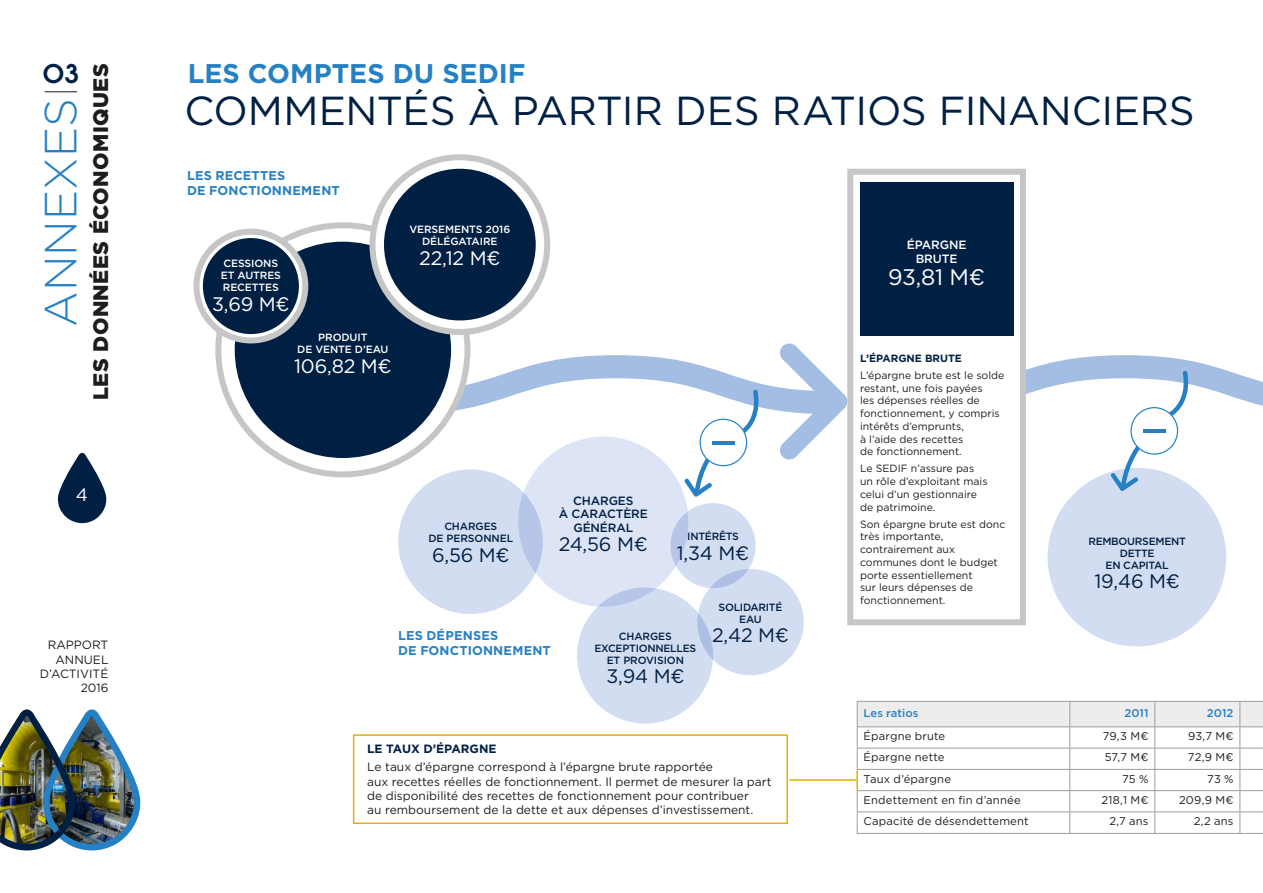
<style>
.page{position:relative;width:1263px;height:893px;background:#fff}
.page>*{position:absolute;margin:0;border:0;box-sizing:border-box;transform-origin:0 0}
.t1{font:300 45px "Gotham";color:#2581c4}
.t2{font:40.5px "Gotham";letter-spacing:-.005em;color:#002043}
.t3{font:700 27px "Gotham";color:#2581c4}
.t4{font:600 25.5px "Avant Garde";color:#002043}
.t5{font:22.5px "Gotham";color:#fff}
.t6{font:900 21px "Gotham";letter-spacing:.02em;color:#1d1d1b}
.t7{font:19.5px "Gotham";letter-spacing:-.01em;color:#002043}
.t8{font:19.5px "Gotham";letter-spacing:-.01em;color:#fff}
.t9{font:18px "Gotham";color:#fff}
.t10{font:700 12.75px/15px "Gotham";letter-spacing:.01em;color:#2581c4}
.t11{font:12px/14.4px "Gotham";color:#1d1d1b;text-align:right}
.t12{font:500 12px/13.5px "Gotham";letter-spacing:-.01em;color:#002043;text-align:center}
.t13{font:700 12px "Gotham";color:#002043}
.t14{font:500 12px/13.5px "Gotham";letter-spacing:-.01em;color:#fff;text-align:center}
.t15{font:11.25px "Gotham";letter-spacing:.015em;color:#1d1d1b}
.t16{font:500 11.25px "Gotham";letter-spacing:.005em;color:#2581c4}
.t17{font:10.5px/12.8px "Gotham";color:#1d1d1b}
.t18{font:500 10.5px/12px "Gotham";letter-spacing:-.025em;color:#002043;text-align:center}
.t19{font:500 10.5px/12px "Gotham";letter-spacing:-.01em;color:#fff;text-align:center}
.t20{font:700 10.5px "Gotham";color:#002043}
</style>
<div class="page">
<hr style="left:45px;top:91px;width:32px;height:1px;background:#1d1d1b">
<svg style="left:58px;top:453px;width:49px;height:70px"></svg>
<img style="left:0;top:709px;width:141px;height:141px">
<svg style="left:218px;top:225px;width:249px;height:249px"></svg>
<div style="left:235px;top:242px;width:216px;height:216px;background:#002043;border-radius:50%"></div>
<svg style="left:196px;top:232px;width:109px;height:108px"></svg>
<div style="left:193px;top:229px;width:115px;height:114px;border:6px solid #c6c6c6;border-radius:50%"></div>
<svg style="left:372px;top:157px;width:175px;height:175px"></svg>
<div style="left:369px;top:154px;width:181px;height:181px;border:6px solid #c6c6c6;border-radius:50%"></div>
<div style="left:203px;top:238px;width:96px;height:96px;background:#002043;border-radius:50%"></div>
<div style="left:518px;top:437px;width:170px;height:170px;background:#dce4f5;border-radius:50%"></div>
<div style="left:384px;top:169px;width:152px;height:151px;background:#002043;border-radius:50%"></div>
<div style="left:398px;top:469px;width:145px;height:145px;background:#d3ddf2;border-radius:50%"></div>
<div style="left:577px;top:587px;width:136px;height:137px;background:#d3ddf2;border-radius:50%"></div>
<div style="left:670px;top:503px;width:86px;height:85px;background:#d3ddf2;border-radius:50%"></div>
<div style="left:697px;top:569px;width:107px;height:106px;background:#d3ddf2;border-radius:50%"></div>
<div style="left:1047px;top:468px;width:179px;height:178px;background:#d3ddf2;border-radius:50%"></div>
<hr style="left:856px;top:770px;width:2px;height:20px;background:#e9af00">
<svg style="left:857px;top:701px;width:406px;height:133px"></svg>
<svg style="left:257px;top:343px;width:590px;height:154px"></svg>
<div style="left:700px;top:419px;width:46px;height:47px;background:#fff;border-radius:50%"></div>
<div style="left:699px;top:419px;width:48px;height:47px;border:1px solid #2581c4;border-radius:50%"></div>
<hr style="left:712px;top:441px;width:22px;height:3px;background:#2581c4">
<svg style="left:1026px;top:355px;width:237px;height:136px"></svg>
<div style="left:1131px;top:408px;width:46px;height:46px;background:#fff;border-radius:50%"></div>
<div style="left:1130px;top:407px;width:48px;height:48px;border:1px solid #2581c4;border-radius:50%"></div>
<hr style="left:1143px;top:429px;width:22px;height:4px;background:#2581c4">
<div style="left:353px;top:734px;width:435px;height:90px;border:2px solid #e9af00"></div>
<hr style="left:789px;top:779px;width:67px;height:2px;background:#e9af00">
<div style="left:847px;top:169px;width:179px;height:456px;background:#fff;border:6px solid #c6c6c6"></div>
<div style="left:860px;top:183px;width:153px;height:153px;background:#002043"></div>
<h3 class="t4" style="left:43px;top:57px;width:37px">O3</h3>
<h1 class="t1" style="left:32px;top:327px;width:230px;rotate:-90deg">ANNEXES</h1>
<h3 class="t6" style="left:86px;top:400px;width:338px;rotate:-90deg">LES DONNÉES ÉCONOMIQUES</h3>
<h3 class="t9" style="left:76px;top:483px;width:14px">4</h3>
<p class="t11" style="left:40px;top:637px;width:70px">RAPPORT<br>ANNUEL<br>D’ACTIVITÉ<br>2016</p>
<h3 class="t3" style="left:188px;top:55px;width:339px">LES COMPTES DU SEDIF</h3>
<h2 class="t2" style="left:185px;top:84px;width:1011px">COMMENTÉS À PARTIR DES RATIOS FINANCIERS</h2>
<p class="t10" style="left:187px;top:168px;width:154px">LES RECETTES<br>DE FONCTIONNEMENT</p>
<p class="t19" style="left:221px;top:257px;width:62px;text-align:left">CESSIONS<br>ET AUTRES<br>RECETTES</p>
<h3 class="t8" style="left:212px;top:291px;width:79px">3,69 M€</h3>
<p class="t19" style="left:297px;top:331px;width:93px">PRODUIT<br>DE VENTE D’EAU</p>
<h3 class="t8" style="left:294px;top:353px;width:99px">106,82 M€</h3>
<p class="t19" style="left:409px;top:223px;width:102px">VERSEMENTS 2016<br>DÉLÉGATAIRE</p>
<h3 class="t8" style="left:419px;top:245px;width:83px">22,12 M€</h3>
<p class="t18" style="left:428px;top:520px;width:86px">CHARGES<br>DE PERSONNEL</p>
<h3 class="t7" style="left:432px;top:542px;width:79px">6,56 M€</h3>
<p class="t10" style="left:398px;top:628px;width:154px">LES DÉPENSES<br>DE FONCTIONNEMENT</p>
<p class="t12" style="left:559px;top:493px;width:91px">CHARGES<br>À CARACTÈRE<br>GÉNÉRAL</p>
<h3 class="t7" style="left:559px;top:532px;width:91px">24,56 M€</h3>
<p class="t18" style="left:687px;top:530px;width:53px">INTÉRÊTS</p>
<h3 class="t7" style="left:677px;top:540px;width:74px">1,34 M€</h3>
<p class="t18" style="left:719px;top:601px;width:65px">SOLIDARITÉ<br>EAU</p>
<h3 class="t7" style="left:712px;top:623px;width:78px">2,42 M€</h3>
<p class="t18" style="left:594px;top:630px;width:103px">CHARGES<br>EXCEPTIONNELLES<br>ET PROVISION</p>
<h3 class="t7" style="left:606px;top:664px;width:80px">3,94 M€</h3>
<p class="t13" style="left:367px;top:740px;width:131px">LE TAUX D’ÉPARGNE</p>
<p class="t11" style="left:367px;top:760px;width:406px;text-align:left">Le taux d’épargne correspond à l’épargne brute rapportée<br>aux recettes réelles de fonctionnement. Il permet de mesurer la part de disponibilité des recettes de fonctionnement pour contribuer<br>au remboursement de la dette et aux dépenses d’investissement.</p>
<p class="t14" style="left:907px;top:238px;width:61px">ÉPARGNE<br>BRUTE</p>
<h3 class="t5" style="left:888px;top:263px;width:98px">93,81 M€</h3>
<p class="t20" style="left:860px;top:351px;width:103px">L’ÉPARGNE BRUTE</p>
<p class="t17" style="left:860px;top:368px;width:146px">L’épargne brute est le solde restant, une fois payées<br>les dépenses réelles de fonctionnement, y compris intérêts d’emprunts,<br>à l’aide des recettes<br>de fonctionnement.</p>
<p class="t17" style="left:860px;top:462px;width:129px">Le SEDIF n’assure pas un rôle d’exploitant mais celui d’un gestionnaire de patrimoine.</p>
<p class="t17" style="left:860px;top:517px;width:147px">Son épargne brute est donc très importante, contrairement aux communes dont le budget porte essentiellement<br>sur leurs dépenses de fonctionnement.</p>
<p class="t18" style="left:1088px;top:535px;width:99px">REMBOURSEMENT<br>DETTE<br>EN CAPITAL</p>
<h3 class="t7" style="left:1094px;top:569px;width:87px">19,46 M€</h3>
<p class="t16" style="left:863px;top:705px;width:57px">Les ratios</p>
<p class="t16" style="left:1124px;top:705px;width:26px">2011</p>
<p class="t16" style="left:1207px;top:705px;width:28px">2012</p>
<p class="t15" style="left:863px;top:729px;width:83px">Épargne brute</p>
<p class="t15" style="left:1103px;top:729px;width:47px">79,3 M€</p>
<p class="t15" style="left:1188px;top:729px;width:47px">93,7 M€</p>
<p class="t15" style="left:863px;top:750px;width:82px">Épargne nette</p>
<p class="t15" style="left:1105px;top:750px;width:45px">57,7 M€</p>
<p class="t15" style="left:1188px;top:750px;width:47px">72,9 M€</p>
<p class="t15" style="left:863px;top:771px;width:89px">Taux d’épargne</p>
<p class="t15" style="left:1122px;top:771px;width:28px">75 %</p>
<p class="t15" style="left:1207px;top:771px;width:28px">73 %</p>
<p class="t15" style="left:863px;top:793px;width:159px">Endettement en fin d’année</p>
<p class="t15" style="left:1101px;top:793px;width:49px">218,1 M€</p>
<p class="t15" style="left:1179px;top:793px;width:56px">209,9 M€</p>
<p class="t15" style="left:863px;top:814px;width:167px">Capacité de désendettement</p>
<p class="t15" style="left:1109px;top:814px;width:41px">2,7 ans</p>
<p class="t15" style="left:1194px;top:814px;width:41px">2,2 ans</p>
</div>
